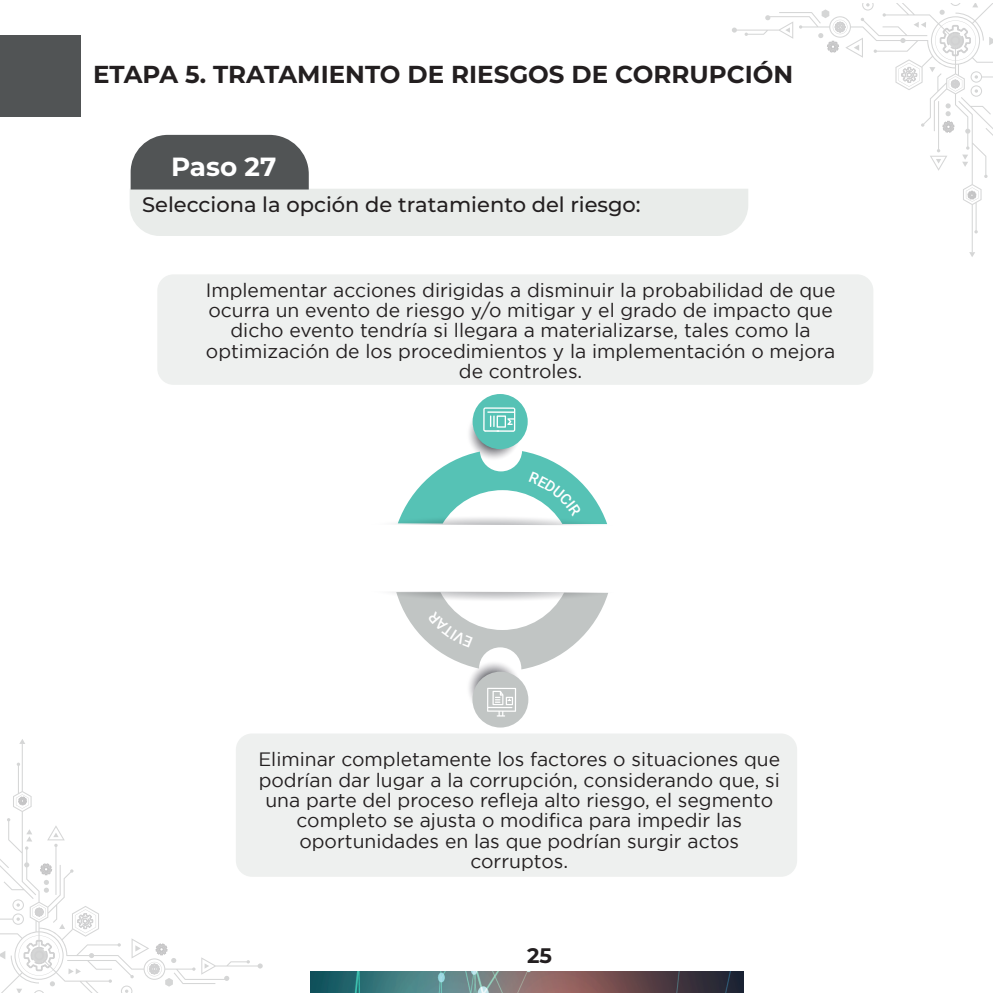
<style>
.page{position:relative;width:993px;height:993px;background:#fff}
.page>*{position:absolute;margin:0;border:0;box-sizing:border-box;transform-origin:0 0}
.t1{font:700 26.25px "Montserrat";color:#fff}
.t2{font:700 24.5px "Montserrat";color:#231f20}
.t3{font:500 21px "Montserrat";color:#231f20}
.t4{font:700 21px "Montserrat";color:#231f20}
.t5{font:19.25px/20.3px "Gotham";color:#231f20;text-align:center}
</style>
<div class="page">
<img style="left:310px;top:971px;width:433px;height:21px">
<div style="left:0;top:35px;width:80px;height:81px;background:#515455"></div>
<svg style="left:130px;top:3px;width:862px;height:254px"></svg>
<svg style="left:0;top:739px;width:263px;height:253px"></svg>
<svg style="left:465px;top:405px;width:56px;height:55px"></svg>
<div style="left:472px;top:394px;width:55px;height:55px;background:#56c2b5;border-radius:50%"></div>
<svg style="left:465px;top:659px;width:56px;height:56px"></svg>
<div style="left:472px;top:671px;width:56px;height:56px;background:#c1c5c4;border-radius:50%"></div>
<div style="left:157px;top:274px;width:716px;height:110px;background:#eef0ef;border-radius:16px"></div>
<div style="left:236px;top:733px;width:560px;height:143px;background:#eef0ef;border-radius:16px"></div>
<svg style="left:483px;top:407px;width:32px;height:25px"></svg>
<svg style="left:487px;top:687px;width:29px;height:29px"></svg>
<svg style="left:392px;top:591px;width:216px;height:78px"></svg>
<svg style="left:396px;top:451px;width:211px;height:74px"></svg>
<p class="t2" style="left:93px;top:57px;width:701px">ETAPA 5. TRATAMIENTO DE RIESGOS DE CORRUPCIÓN</p>
<h1 class="t1" style="left:171px;top:148px;width:107px">Paso 27</h1>
<p class="t3" style="left:142px;top:190px;width:500px">Selecciona la opción de tratamiento del riesgo:</p>
<p class="t5" style="left:206px;top:279px;width:631px">Implementar acciones dirigidas a disminuir la probabilidad de que ocurra un evento de riesgo y/o mitigar y el grado de impacto que dicho evento tendría si llegara a materializarse, tales como la optimización de los procedimientos y la implementación o mejora de controles.</p>
<p class="t5" style="left:258px;top:749px;width:523px">Eliminar completamente los factores o situaciones que podrían dar lugar a la corrupción, considerando que, si una parte del proceso refleja alto riesgo, el segmento completo se ajusta o modifica para impedir las oportunidades en las que podrían surgir actos corruptos.</p>
<p class="t4" style="left:527px;top:940px;width:26px">25</p>
</div>
